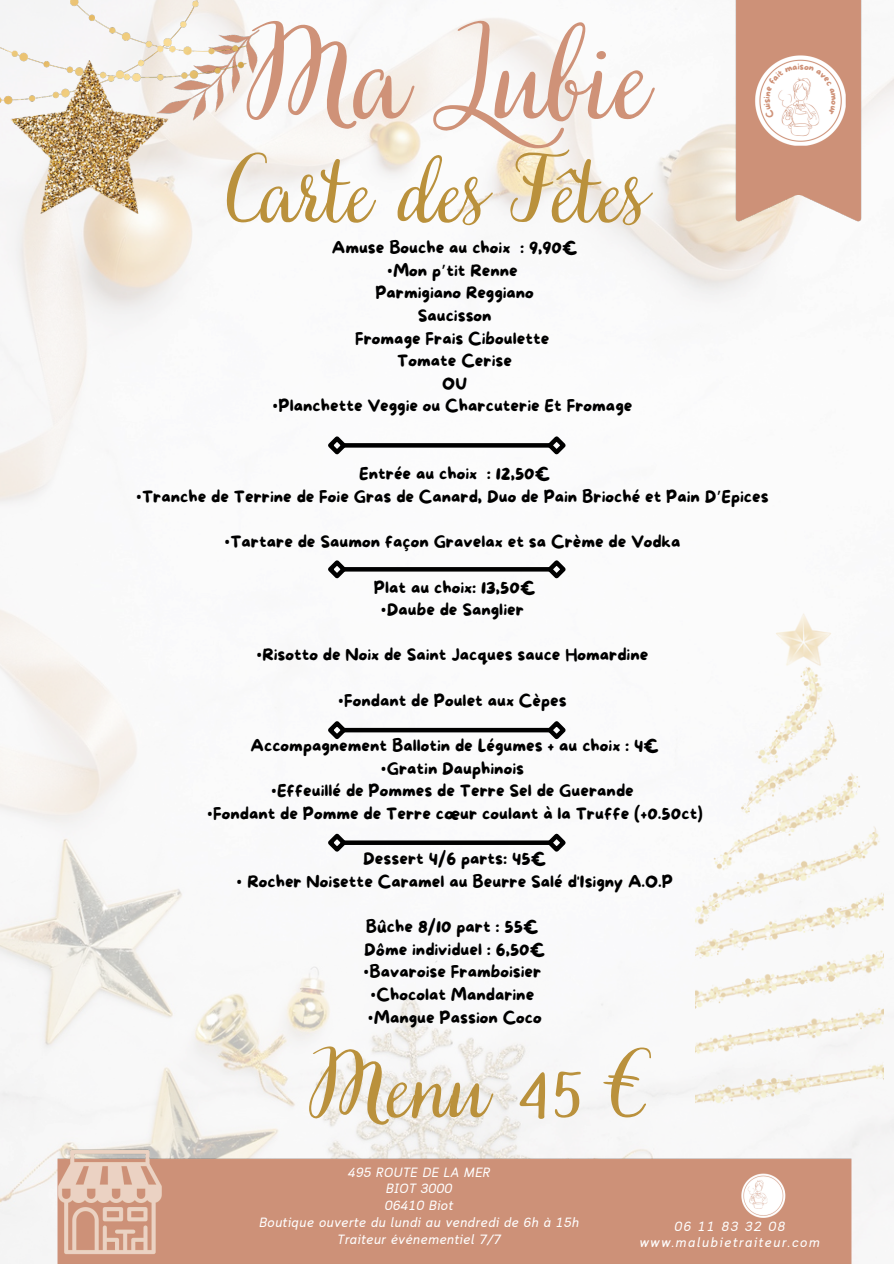
<style>
.page{position:relative;width:894px;height:1264px;background:#fff}
.page>*{position:absolute;margin:0;border:0;box-sizing:border-box;transform-origin:0 0}
.t1{font:119.85px "Very Berry Pro";color:#cf9278}
.t2{font:87px "Very Berry Pro";color:#ba913c}
.t3{font:16.8px/22.6px "More Sugar";color:#000;text-align:center}
.t4{font:italic 13.35px/16.8px "Cloud";letter-spacing:.02em;color:#fff;text-align:center}
.t5{font:italic 13.35px/16.8px "Cloud";letter-spacing:.1em;color:#fff;text-align:center}
.s1{font-family:"Noto Sans"}
.s2{font-family:"Noto Sans Gurmukhi"}
</style>
<div class="page">
<img style="left:0;top:8px;width:893px;height:1255px">
<img style="left:168px;top:22px;width:98px;height:106px">
<img style="left:51px;top:1142px;width:806px;height:121px">
<img style="left:728px;top:0;width:139px;height:229px">
<img style="left:0;top:0;width:253px;height:112px">
<img style="left:10px;top:61px;width:158px;height:153px">
<img style="left:695px;top:607px;width:188px;height:524px">
<svg style="left:350px;top:443px;width:193px;height:4px"></svg>
<svg style="left:324px;top:432px;width:26px;height:26px"></svg>
<svg style="left:543px;top:432px;width:26px;height:26px"></svg>
<hr style="left:342px;top:728px;width:209px;height:4px;background:#000">
<svg style="left:324px;top:717px;width:26px;height:26px"></svg>
<svg style="left:543px;top:717px;width:26px;height:26px"></svg>
<div style="left:342px;top:840px;width:209px;height:5px;background:#000"></div>
<svg style="left:324px;top:829px;width:26px;height:26px"></svg>
<svg style="left:543px;top:829px;width:26px;height:26px"></svg>
<svg style="left:350px;top:567px;width:193px;height:4px"></svg>
<svg style="left:324px;top:556px;width:26px;height:26px"></svg>
<svg style="left:543px;top:556px;width:26px;height:26px"></svg>
<svg style="left:763px;top:63px;width:72px;height:56px"></svg>
<p class="t1" style="left:242px;top:-4px;width:409px">Ma Lubie</p>
<h1 class="t2" style="left:227px;top:133px;width:419px">Carte des Fêtes</h1>
<p class="t3" style="left:332px;top:237px;width:247px">Amuse Bouche au choix : 9,90€</p>
<p class="t3" style="left:355px;top:260px;width:196px"><span class="s1">•</span>Mon p<span class="s2">’</span>tit Renne<br>Parmigiano Reggiano<br>Saucisson<br>Fromage Frais Ciboulette<br>Tomate Cerise<br>OU</p>
<p class="t3" style="left:272px;top:396px;width:361px"><span class="s1">•</span>Planchette Veggie ou Charcuterie Et Fromage</p>
<p class="t3" style="left:359px;top:463px;width:192px">Entrée au choix : 12,50€</p>
<p class="t3" style="left:136px;top:486px;width:634px"><span class="s1">•</span>Tranche de Terrine de Foie Gras de Canard, Duo de Pain Brioché et Pain D<span class="s2">’</span>Epices</p>
<h2 class="t3" style="left:224px;top:531px;width:458px"><span class="s1">•</span>Tartare de Saumon façon Gravelax et sa Crème de Vodka</h2>
<h3 class="t3" style="left:374px;top:577px;width:163px">Plat au choix: 13,50€</h3>
<h3 class="t3" style="left:380px;top:599px;width:145px"><span class="s1">•</span>Daube de Sanglier</h3>
<h3 class="t3" style="left:256px;top:644px;width:393px"><span class="s1">•</span>Risotto de Noix de Saint Jacques sauce Homardine</h3>
<h3 class="t3" style="left:337px;top:690px;width:230px"><span class="s1">•</span>Fondant de Poulet aux Cèpes</h3>
<h3 class="t3" style="left:250px;top:735px;width:409px">Accompagnement Ballotin de Légumes + au choix : 4€</h3>
<h3 class="t3" style="left:380px;top:758px;width:145px"><span class="s1">•</span>Gratin Dauphinois</h3>
<h3 class="t3" style="left:271px;top:780px;width:364px"><span class="s1">•</span>Effeuillé de Pommes de Terre Sel de Guerande</h3>
<h3 class="t3" style="left:207px;top:803px;width:497px"><span class="s1">•</span>Fondant de Pomme de Terre cœur coulant à la Truffe (+0.50ct)</h3>
<h3 class="t3" style="left:363px;top:848px;width:184px">Dessert 4/6 parts: 45€</h3>
<h3 class="t3" style="left:236px;top:871px;width:438px"><span class="s1">•</span> Rocher Noisette Caramel au Beurre Salé d'Isigny A.O.P</h3>
<h3 class="t3" style="left:364px;top:916px;width:182px;text-align:left">Bûche 8/10 part : 55€<br>Dôme individuel : 6,50€</h3>
<h3 class="t3" style="left:363px;top:961px;width:180px"><span class="s1">•</span>Bavaroise Framboisier</h3>
<h3 class="t3" style="left:370px;top:984px;width:166px"><span class="s1">•</span>Chocolat Mandarine</h3>
<h3 class="t3" style="left:367px;top:1006px;width:176px"><span class="s1">•</span>Mangue Passion Coco</h3>
<h3 class="t2" style="left:305px;top:1028px;width:340px">Menu 45 €</h3>
<p class="t4" style="left:259px;top:1164px;width:321px">495 ROUTE DE LA MER<br>BIOT 3000<br>06410 Biot<br>Boutique ouverte du lundi au vendredi de 6h à 15h<br>Traiteur événementiel 7/7</p>
<p class="t5" style="left:639px;top:1218px;width:182px">06 11 83 32 08 www.malubietraiteur.com</p>
</div>
